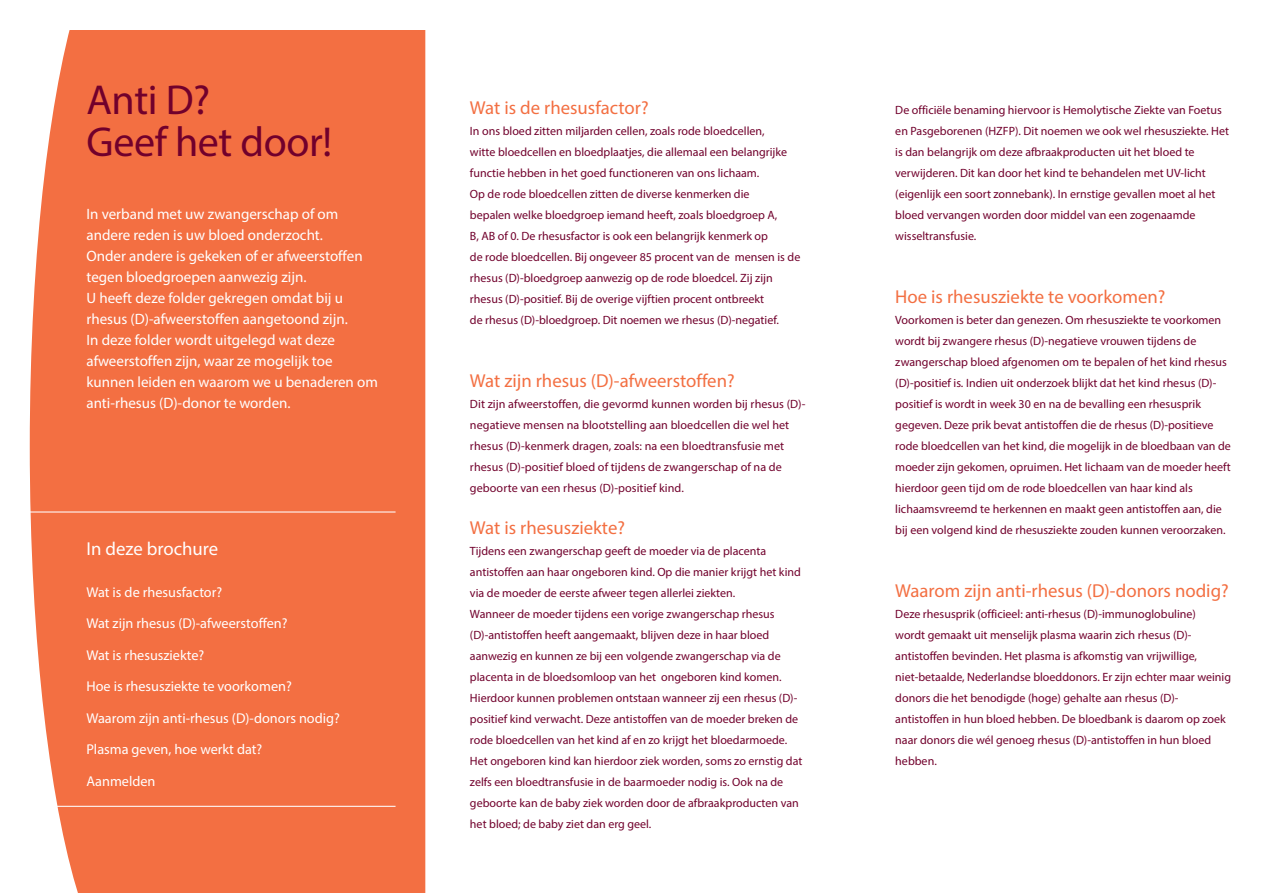
<style>
.page{position:relative;width:1276px;height:893px;background:#fff}
.page>*{position:absolute;margin:0;border:0;box-sizing:border-box;transform-origin:0 0}
.t1{font:42px/42px "Myriad Pro";letter-spacing:-.01em;color:#71002c}
.t2{font:18.75px "Myriad Pro";color:#f36f42}
.t3{font:18.75px "Myriad Pro";color:#fff}
.t4{font:15px/21px "Myriad Pro";color:#fff}
.t5{font:14.25px "Myriad Pro";color:#fff}
.t6{font:12px/21px "Myriad Pro";color:#71002c}
</style>
<div class="page">
<div style="left:30px;top:30px;width:395px;height:863px;background:#f36f42"></div>
<hr style="left:23px;top:511px;width:372px;height:1px;background:#fff">
<hr style="left:23px;top:806px;width:372px;height:1px;background:#fff">
<h1 class="t1" style="left:86px;top:78px;width:247px">Anti D?<br>Geef het door!</h1>
<p class="t4" style="left:86px;top:203px;width:293px">In verband met uw zwangerschap of om andere reden is uw bloed onderzocht.<br>Onder andere is gekeken of er afweerstoffen tegen bloedgroepen aanwezig zijn.<br>U heeft deze folder gekregen omdat bij u rhesus (D)-afweerstoffen aangetoond zijn.<br>In deze folder wordt uitgelegd wat deze afweerstoffen zijn, waar ze mogelijk toe kunnen leiden en waarom we u benaderen om anti-rhesus (D)-donor te worden.</p>
<h2 class="t3" style="left:86px;top:537px;width:133px">In deze brochure</h2>
<p class="t5" style="left:86px;top:583px;width:137px">Wat is de rhesusfactor?</p>
<p class="t5" style="left:86px;top:615px;width:203px">Wat zijn rhesus (D)-afweerstoffen?</p>
<p class="t5" style="left:86px;top:646px;width:119px">Wat is rhesusziekte?</p>
<p class="t5" style="left:86px;top:678px;width:207px">Hoe is rhesusziekte te voorkomen?</p>
<p class="t5" style="left:86px;top:709px;width:255px">Waarom zijn anti-rhesus (D)-donors nodig?</p>
<p class="t5" style="left:86px;top:741px;width:177px">Plasma geven, hoe werkt dat?</p>
<p class="t5" style="left:86px;top:772px;width:71px">Aanmelden</p>
<h2 class="t2" style="left:470px;top:96px;width:180px">Wat is de rhesusfactor?</h2>
<p class="t6" style="left:470px;top:120px;width:332px">In ons bloed zitten miljarden cellen, zoals rode bloedcellen,<br>witte bloedcellen en bloedplaatjes, die allemaal een belangrijke functie hebben in het goed functioneren van ons lichaam.<br>Op de rode bloedcellen zitten de diverse kenmerken die<br>bepalen welke bloedgroep iemand heeft, zoals bloedgroep A,<br>B, AB of 0. De rhesusfactor is ook een belangrijk kenmerk op<br>de rode bloedcellen. Bij ongeveer 85 procent van de mensen is de rhesus (D)-bloedgroep aanwezig op de rode bloedcel. Zij zijn rhesus (D)-positief. Bij de overige vijftien procent ontbreekt<br>de rhesus (D)-bloedgroep. Dit noemen we rhesus (D)-negatief.</p>
<h2 class="t2" style="left:470px;top:369px;width:266px">Wat zijn rhesus (D)-afweerstoffen?</h2>
<p class="t6" style="left:470px;top:393px;width:337px">Dit zijn afweerstoffen, die gevormd kunnen worden bij rhesus (D)- negatieve mensen na blootstelling aan bloedcellen die wel het rhesus (D)-kenmerk dragen, zoals: na een bloedtransfusie met rhesus (D)-positief bloed of tijdens de zwangerschap of na de geboorte van een rhesus (D)-positief kind.</p>
<h2 class="t2" style="left:470px;top:516px;width:157px">Wat is rhesusziekte?</h2>
<p class="t6" style="left:470px;top:540px;width:334px">Tijdens een zwangerschap geeft de moeder via de placenta antistoffen aan haar ongeboren kind. Op die manier krijgt het kind via de moeder de eerste afweer tegen allerlei ziekten.<br>Wanneer de moeder tijdens een vorige zwangerschap rhesus (D)-antistoffen heeft aangemaakt, blijven deze in haar bloed aanwezig en kunnen ze bij een volgende zwangerschap via de placenta in de bloedsomloop van het ongeboren kind komen.<br>Hierdoor kunnen problemen ontstaan wanneer zij een rhesus (D)- positief kind verwacht. Deze antistoffen van de moeder breken de rode bloedcellen van het kind af en zo krijgt het bloedarmoede.<br>Het ongeboren kind kan hierdoor ziek worden, soms zo ernstig dat zelfs een bloedtransfusie in de baarmoeder nodig is. Ook na de geboorte kan de baby ziek worden door de afbraakproducten van het bloed; de baby ziet dan erg geel.</p>
<p class="t6" style="left:895px;top:99px;width:335px">De officiële benaming hiervoor is Hemolytische Ziekte van Foetus en Pasgeborenen (HZFP). Dit noemen we ook wel rhesusziekte. Het is dan belangrijk om deze afbraakproducten uit het bloed te verwijderen. Dit kan door het kind te behandelen met UV-licht (eigenlijk een soort zonnebank). In ernstige gevallen moet al het bloed vervangen worden door middel van een zogenaamde wisseltransfusie.</p>
<h2 class="t2" style="left:895px;top:285px;width:272px">Hoe is rhesusziekte te voorkomen?</h2>
<p class="t6" style="left:895px;top:309px;width:337px">Voorkomen is beter dan genezen. Om rhesusziekte te voorkomen wordt bij zwangere rhesus (D)-negatieve vrouwen tijdens de zwangerschap bloed afgenomen om te bepalen of het kind rhesus (D)-positief is. Indien uit onderzoek blijkt dat het kind rhesus (D)- positief is wordt in week 30 en na de bevalling een rhesusprik gegeven. Deze prik bevat antistoffen die de rhesus (D)-positieve rode bloedcellen van het kind, die mogelijk in de bloedbaan van de moeder zijn gekomen, opruimen. Het lichaam van de moeder heeft hierdoor geen tijd om de rode bloedcellen van haar kind als lichaamsvreemd te herkennen en maakt geen antistoffen aan, die bij een volgend kind de rhesusziekte zouden kunnen veroorzaken.</p>
<h2 class="t2" style="left:895px;top:579px;width:335px">Waarom zijn anti-rhesus (D)-donors nodig?</h2>
<p class="t6" style="left:895px;top:603px;width:337px">Deze rhesusprik (officieel: anti-rhesus (D)-immunoglobuline)<br>wordt gemaakt uit menselijk plasma waarin zich rhesus (D)- antistoffen bevinden. Het plasma is afkomstig van vrijwillige, niet-betaalde, Nederlandse bloeddonors. Er zijn echter maar weinig donors die het benodigde (hoge) gehalte aan rhesus (D)- antistoffen in hun bloed hebben. De bloedbank is daarom op zoek naar donors die wél genoeg rhesus (D)-antistoffen in hun bloed hebben.</p>
</div>
